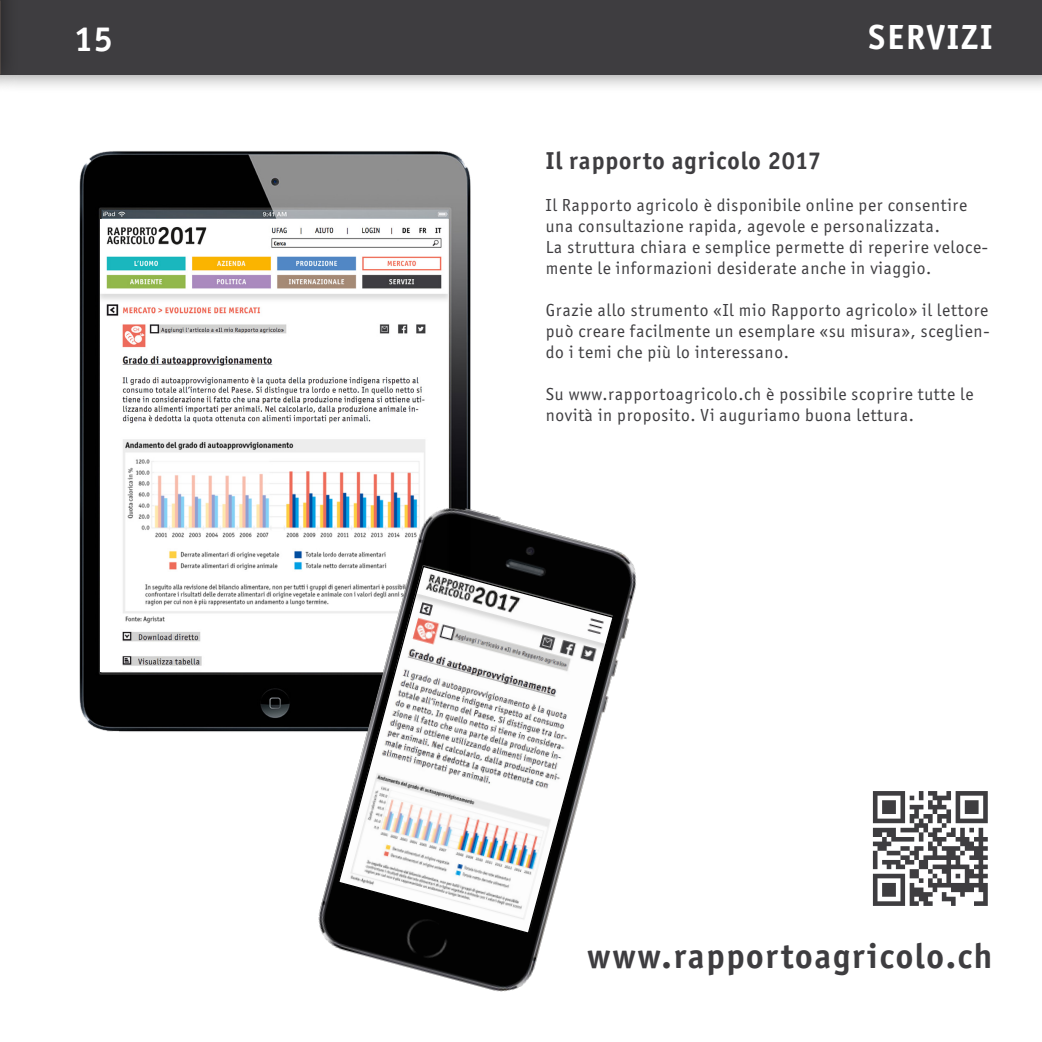
<style>
.page{position:relative;width:1042px;height:1042px;background:#fff}
.page>*{position:absolute;margin:0;border:0;box-sizing:border-box;transform-origin:0 0}
.t1{font:700 35px "Officina Sans ITC Std";letter-spacing:.05em;color:#3e3d40}
.t2{font:700 35px "Officina Sans ITC Std";letter-spacing:.05em;color:#fff}
.t3{font:700 24.5px "Officina Sans ITC Std";letter-spacing:.04em;color:#3e3d40}
.t4{font:17.5px/21px "Officina Sans ITC Std";letter-spacing:.04em;color:#3e3d40}
</style>
<div class="page">
<img style="left:79px;top:151px;width:392px;height:581px">
<img style="left:101px;top:219px;width:347px;height:453px">
<img style="left:303px;top:496px;width:334px;height:496px">
<svg style="left:337px;top:565px;width:278px;height:370px"></svg>
<div style="left:0;top:0;width:1042px;height:94px;background:#000;opacity:.5"></div>
<div style="left:0;top:0;width:1042px;height:74px;background:#3e3d40"></div>
<div style="left:0;top:0;width:19px;height:94px;background:#000;opacity:.5"></div>
<svg style="left:873px;top:791px;width:115px;height:115px"></svg>
<h1 class="t2" style="left:74px;top:17px;width:40px">15</h1>
<h1 class="t2" style="left:868px;top:16px;width:125px">SERVIZI</h1>
<h2 class="t3" style="left:546px;top:145px;width:277px">Il rapporto agricolo 2017</h2>
<p class="t4" style="left:546px;top:195px;width:444px">Il Rapporto agricolo è disponibile online per consentire una consultazione rapida, agevole e personalizzata.<br>La struttura chiara e semplice permette di reperire veloce&shy;mente le informazioni desiderate anche in viaggio.</p>
<p class="t4" style="left:546px;top:300px;width:445px;text-align:justify">Grazie allo strumento «Il mio Rapporto agricolo» il lettore può creare facilmente un esemplare «su misura», sceglien&shy;do i temi che più lo interessano.</p>
<p class="t4" style="left:546px;top:384px;width:429px">Su www.rapportoagricolo.ch è possibile scoprire tutte le novità in proposito. Vi auguriamo buona lettura.</p>
<h1 class="t1" style="left:587px;top:934px;width:406px">www.rapportoagricolo.ch</h1>
</div>
